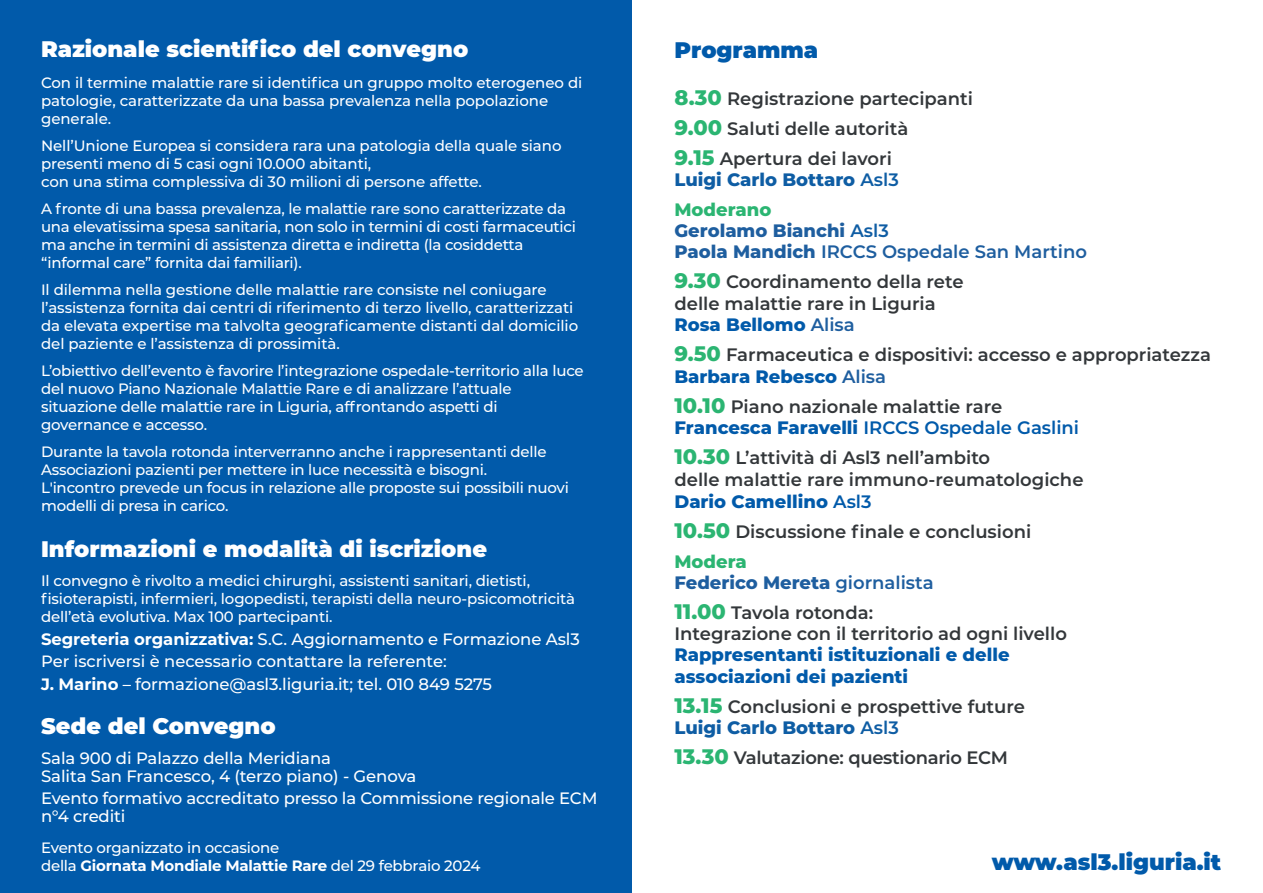
<style>
.page{position:relative;width:1263px;height:893px;background:#fff}
.page>*{position:absolute;margin:0;border:0;box-sizing:border-box;transform-origin:0 0}
.t1{font:900 22.5px "Montserrat";color:#fff}
.t2{font:900 22.5px "Montserrat";color:#015aaa}
.t3{font:600 18px/21.6px "Montserrat";color:#33373a}
.t4{font:800 18px/21px "Montserrat";color:#1e5e9f}
.t5{font:800 18px/21.6px "Montserrat";color:#015aaa}
.t6{font:800 18px/30px "Montserrat";color:#0e5da4}
.t7{font:500 16.5px/18px "Montserrat";letter-spacing:-.005em;color:#fff}
.t8{font:500 16.35px "Montserrat";color:#fff}
.t9{font:500 15px/18px "Montserrat";letter-spacing:-.015em;color:#fff}
.s1{font-weight:700}
.s2{font-weight:800;font-size:21px;color:#2bb572}
.s3{font-weight:600}
.s4{color:#2bb572}
.s5{font-weight:600;color:#0f5da4}
.s6{font-weight:800;color:#015aaa}
.s7{color:#1e5e9f}
.s8{color:#015aaa}
.s9{font-weight:800;color:#2bb572}
.s10{font-size:21px;color:#2bb572}
.s11{font-weight:600;color:#33373a}
.s12{font-weight:800;color:#0e5da4}
.s13{color:#0e5da4}
</style>
<div class="page">
<div style="left:0;top:0;width:631px;height:893px;background:#015aaa"></div>
<h1 class="t1" style="left:41px;top:32px;width:429px">Razionale scientifico del convegno</h1>
<h1 class="t2" style="left:674px;top:33px;width:145px">Programma</h1>
<p class="t9" style="left:41px;top:73px;width:543px">Con il termine malattie rare si identifica un gruppo molto eterogeneo di patologie, caratterizzate da una bassa prevalenza nella popolazione generale.</p>
<p class="t9" style="left:41px;top:136px;width:522px">Nell’Unione Europea si considera rara una patologia della quale siano presenti meno di 5 casi ogni 10.000 abitanti,<br>con una stima complessiva di 30 milioni di persone affette.</p>
<p class="t9" style="left:41px;top:199px;width:536px">A fronte di una bassa prevalenza, le malattie rare sono caratterizzate da una elevatissima spesa sanitaria, non solo in termini di costi farmaceutici ma anche in termini di assistenza diretta e indiretta (la cosiddetta “informal care” fornita dai familiari).</p>
<p class="t9" style="left:41px;top:280px;width:539px">Il dilemma nella gestione delle malattie rare consiste nel coniugare l’assistenza fornita dai centri di riferimento di terzo livello, caratterizzati da elevata expertise ma talvolta geograficamente distanti dal domicilio del paziente e l’assistenza di prossimità.</p>
<p class="t9" style="left:41px;top:361px;width:544px">L’obiettivo dell’evento è favorire l’integrazione ospedale-territorio alla luce del nuovo Piano Nazionale Malattie Rare e di analizzare l’attuale situazione delle malattie rare in Liguria, affrontando aspetti di governance e accesso.</p>
<p class="t9" style="left:41px;top:442px;width:529px">Durante la tavola rotonda interverranno anche i rappresentanti delle Associazioni pazienti per mettere in luce necessità e bisogni.<br>L'incontro prevede un focus in relazione alle proposte sui possibili nuovi modelli di presa in carico.</p>
<h1 class="t1" style="left:41px;top:532px;width:447px">Informazioni e modalità di iscrizione</h1>
<p class="t9" style="left:41px;top:571px;width:536px">Il convegno è rivolto a medici chirurghi, assistenti sanitari, dietisti, fisioterapisti, infermieri, logopedisti, terapisti della neuro-psicomotricità dell’età evolutiva. Max 100 partecipanti.</p>
<p class="t7" style="left:41px;top:629px;width:540px"><span class="s1">Segreteria organizzativa:</span> S.C. Aggiornamento e Formazione Asl3</p>
<p class="t8" style="left:41px;top:650px;width:407px">Per iscriversi è necessario contattare la referente:</p>
<p class="t7" style="left:41px;top:674px;width:452px"><span class="s1">J. Marino</span> – formazione@asl3.liguria.it; tel. 010 849 5275</p>
<p class="t3" style="left:674px;top:83px;width:300px;line-height:30px"><span class="s2">8.30</span> Registrazione partecipanti<br><span class="s2">9.00</span> Saluti delle autorità<br><span class="s2">9.15</span> Apertura dei lavori</p>
<p class="t6" style="left:674px;top:164px;width:226px">Luigi Carlo Bottaro <span class="s3">Asl3<br></span><span class="s4">Moderano</span></p>
<p class="t4" style="left:674px;top:219px;width:414px">Gerolamo Bianchi <span class="s5">Asl3<br></span>Paola Mandich <span class="s3">IRCCS Ospedale San Martino</span></p>
<p class="t3" style="left:674px;top:270px;width:291px"><span class="s2">9.30</span> Coordinamento della rete delle malattie rare in Liguria<br><span class="s6">Rosa Bellomo</span> <span class="s7">Alisa</span></p>
<p class="t3" style="left:674px;top:343px;width:538px"><span class="s2">9.50</span> Farmaceutica e dispositivi: accesso e appropriatezza<br><span class="s6">Barbara Rebesco</span> <span class="s7">Alisa</span></p>
<p class="t3" style="left:674px;top:395px;width:406px"><span class="s2">10.10</span> Piano nazionale malattie rare<br><span class="s6">Francesca Faravelli</span> <span class="s8">IRCCS Ospedale Gaslini</span></p>
<p class="t3" style="left:674px;top:446px;width:411px"><span class="s2">10.30</span> L’attività di Asl3 nell’ambito<br>delle malattie rare immuno-reumatologiche<br><span class="s6">Dario Camellino</span> <span class="s8">Asl3</span></p>
<p class="t3" style="left:674px;top:515px;width:358px;line-height:30px"><span class="s2">10.50</span> Discussione finale e conclusioni<br><span class="s9">Modera</span></p>
<p class="t4" style="left:674px;top:566px;width:261px;line-height:30px">Federico Mereta <span class="s3">giornalista<br></span><span class="s10">11.00</span> <span class="s11">Tavola rotonda:</span></p>
<p class="t3" style="left:674px;top:622px;width:394px">Integrazione con il territorio ad ogni livello</p>
<p class="t5" style="left:674px;top:643px;width:337px">Rappresentanti istituzionali e delle associazioni dei pazienti</p>
<p class="t3" style="left:674px;top:695px;width:352px;line-height:21px"><span class="s2">13.15</span> Conclusioni e prospettive future<br><span class="s12">Luigi Carlo Bottaro</span> <span class="s13">Asl3</span></p>
<p class="t3" style="left:674px;top:746px;width:335px"><span class="s2">13.30</span> Valutazione: questionario ECM</p>
<h1 class="t1" style="left:41px;top:709px;width:236px">Sede del Convegno</h1>
<p class="t7" style="left:41px;top:748px;width:377px">Sala 900 di Palazzo della Meridiana<br>Salita San Francesco, 4 (terzo piano) - Genova</p>
<p class="t7" style="left:41px;top:789px;width:558px">Evento formativo accreditato presso la Commissione regionale ECM n°4 crediti</p>
<p class="t9" style="left:41px;top:838px;width:441px">Evento organizzato in occasione<br>della <span class="s1">Giornata Mondiale Malattie Rare</span> del 29 febbraio 2024</p>
<h1 class="t2" style="left:992px;top:845px;width:231px">www.asl3.liguria.it</h1>
</div>
